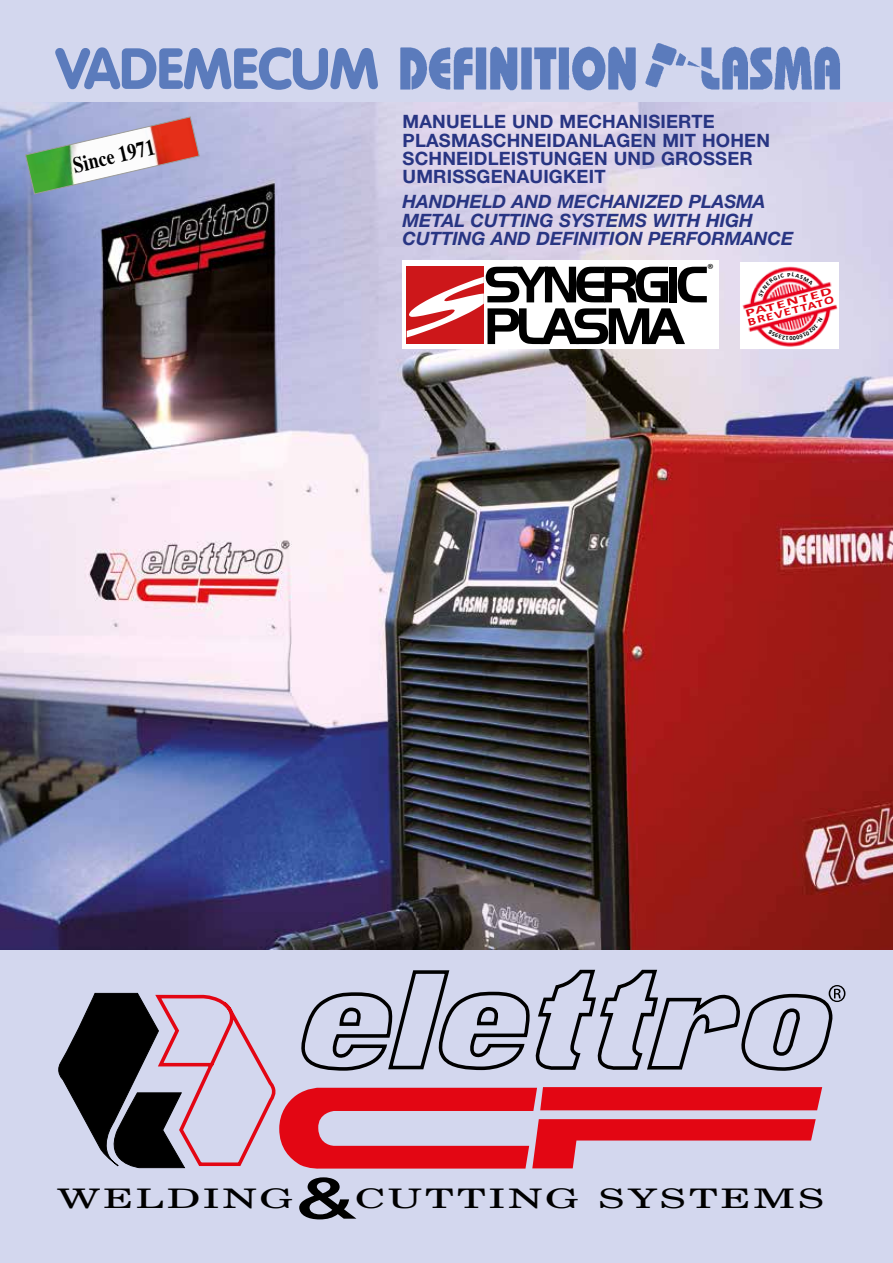
<style>
.page{position:relative;width:893px;height:1263px;background:#fff}
.page>*{position:absolute;margin:0;border:0;box-sizing:border-box;transform-origin:0 0}
.t1{font:900 57px "VAG Rounded";letter-spacing:-.01em;color:#5b7bbc}
.t2{font:700 53.55px/41.7px "Handel Got D";letter-spacing:-.1em;color:#000}
.t3{font:27.6px "IKEA Serif";letter-spacing:.07em;color:#000;scale:1.61 1}
.t4{font:700 22.5px "Times";color:#000;scale:.8 1}
.t5{font:700 18.45px/18.5px "Helvetica Neue";letter-spacing:.01em;color:#283583}
.t6{font:italic 700 18.45px/18.5px "Helvetica Neue";color:#283583}
.t7{font:13.35px "Calibri";color:#000}
.t8{font:700 11.1px/9.1px "Calibri";color:#e30613;scale:1.67 1}
.t9{font:700 4.05px "Times";color:#000}
.s1{font-family:"Helvetica Neue";font-weight:500;font-size:56.55px}
</style>
<div class="page">
<img style="left:0;top:102px;width:893px;height:848px">
<div style="left:0;top:0;width:893px;height:102px;background:#d3d7ee"></div>
<img style="left:400px;top:43px;width:440px;height:48px">
<svg style="left:25px;top:116px;width:175px;height:79px"></svg>
<div style="left:0;top:950px;width:893px;height:313px;background:#d3d7ee"></div>
<svg style="left:58px;top:993px;width:764px;height:175px"></svg>
<svg style="left:296px;top:970px;width:537px;height:102px"></svg>
<svg style="left:829px;top:985px;width:16px;height:17px"></svg>
<div style="left:403px;top:260px;width:316px;height:89px;background:#fff"></div>
<div style="left:407px;top:267px;width:77px;height:77px;background:#cd171a"></div>
<svg style="left:407px;top:277px;width:77px;height:60px"></svg>
<img style="left:741px;top:262px;width:97px;height:87px">
<svg style="left:758px;top:272px;width:55px;height:25px"></svg>
<svg style="left:768px;top:317px;width:55px;height:23px"></svg>
<h1 class="t1" style="left:56px;top:34px;width:324px">VADEMECUM</h1>
<p class="t4" style="left:70px;top:151px;width:105px;rotate:-13deg">Since 1971</p>
<p class="t5" style="left:403px;top:112px;width:369px">MANUELLE UND MECHANISIERTE<br>PLASMASCHNEIDANLAGEN MIT HOHEN<br>SCHNEIDLEISTUNGEN UND GROSSER<br>UMRISSGENAUIGKEIT</p>
<p class="t6" style="left:403px;top:192px;width:392px">HANDHELD AND MECHANIZED PLASMA<br>METAL CUTTING SYSTEMS WITH HIGH<br>CUTTING AND DEFINITION PERFORMANCE</p>
<p class="t7" style="left:707px;top:260px;width:8px">®</p>
<h2 class="t2" style="left:484px;top:264px;width:226px">SYNERGIC<br>PLASMA</h2>
<p class="t9" style="left:708px;top:264px;width:8px">TM</p>
<p class="t8" style="left:744px;top:309px;width:55px;rotate:-15deg">PATENTED<br>BREVETTATO</p>
<h3 class="t3" style="left:57px;top:1177px;width:478px">WELDING<span class="s1">&amp;</span>CUTTING SYSTEMS</h3>
</div>
